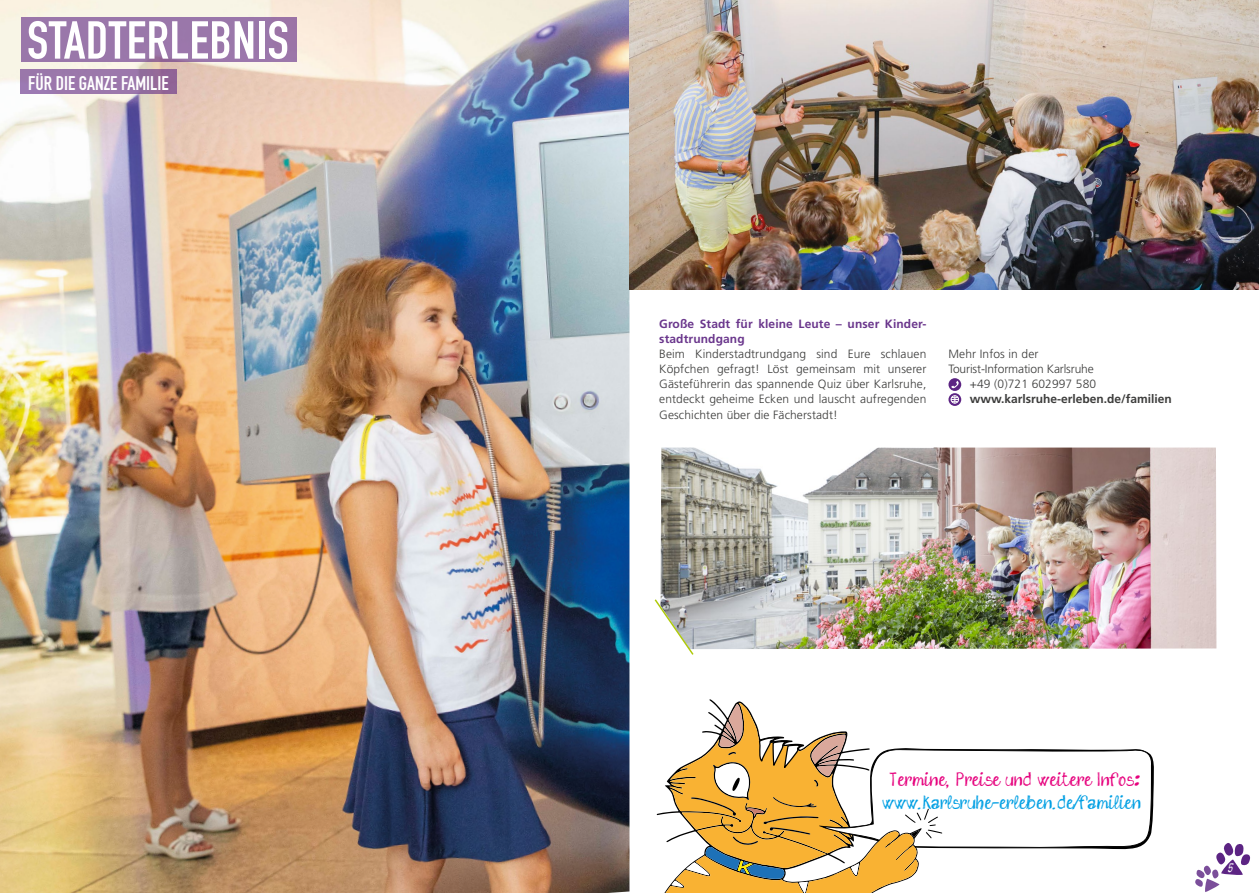
<style>
.page{position:relative;width:1259px;height:893px;background:#fff}
.page>*{position:absolute;margin:0;border:0;box-sizing:border-box;transform-origin:0 0}
.t1{font:700 52.5px "DIN Condensed";letter-spacing:.01em;color:#fff}
.t2{font:19.5px/22.5px "sketch me FREE version";letter-spacing:.025em;color:#009fe3;text-align:center}
.t3{font:700 19.5px "DIN Condensed";color:#fff}
.t4{font:300 12px/15px "Frutiger LT Pro";letter-spacing:.01em;color:#3c3c3b;text-align:justify}
.t5{font:700 12px/15px "Frutiger LT Pro";letter-spacing:.01em;color:#6a368c}
.t6{font:700 12px "Frutiger LT Pro";color:#3c3c3b}
.t7{font:300 12px "Frutiger LT Pro";letter-spacing:-.01em;color:#3c3c3b}
.t8{font:12px "Satisfy";color:#fff}
.s1{color:#e6007d}
.s2{font-family:"Satisfy";color:#e6007d}
.s3{font-family:"Satisfy"}
</style>
<div class="page">
<svg style="left:1195px;top:843px;width:55px;height:49px"></svg>
<img style="left:0;top:0;width:629px;height:893px">
<div style="left:21px;top:18px;width:275px;height:44px;background:#9a77aa"></div>
<div style="left:21px;top:70px;width:156px;height:24px;background:linear-gradient(to right,#9e7db3,#946a9c)"></div>
<img style="left:629px;top:0;width:630px;height:289px">
<img style="left:660px;top:448px;width:556px;height:201px">
<svg style="left:654px;top:598px;width:41px;height:57px"></svg>
<svg style="left:948px;top:378px;width:13px;height:13px"></svg>
<svg style="left:951px;top:381px;width:7px;height:8px"></svg>
<svg style="left:948px;top:393px;width:13px;height:13px"></svg>
<svg style="left:951px;top:396px;width:7px;height:7px"></svg>
<svg style="left:656px;top:703px;width:498px;height:190px"></svg>
<h1 class="t1" style="left:27px;top:5px;width:263px">STADTERLEBNIS</h1>
<h2 class="t3" style="left:28px;top:70px;width:142px">FÜR DIE GANZE FAMILIE</h2>
<p class="t5" style="left:659px;top:316px;width:268px">Große Stadt für kleine Leute – unser Kinder&shy;stadtrundgang</p>
<p class="t4" style="left:659px;top:346px;width:269px">Beim Kinderstadtrundgang sind Eure schlauen Köpfchen gefragt! Löst gemeinsam mit unserer Gästeführerin das spannende Quiz über Karlsruhe, entdeckt geheime Ecken und lauscht aufregenden</p>
<p class="t4" style="left:659px;top:408px;width:180px">Geschichten über die Fächerstadt!</p>
<p class="t4" style="left:948px;top:346px;width:91px">Mehr Infos in der</p>
<p class="t7" style="left:948px;top:362px;width:147px">Tourist-Information Karlsruhe</p>
<p class="t4" style="left:969px;top:376px;width:128px">+49 (0)721 602997 580</p>
<p class="t6" style="left:969px;top:392px;width:204px">www.karlsruhe-erleben.de/familien</p>
<h2 class="t2" style="left:882px;top:770px;width:260px"><span class="s1">Termine</span><span class="s2">,</span> <span class="s1">Preise und weitere Infos </span>www<span class="s3">.</span>karlsruhe<span class="s3">-</span>erleben<span class="s3">.</span>de<span class="s3">/</span>familien</h2>
<p class="t8" style="left:1228px;top:860px;width:7px">5</p>
</div>
